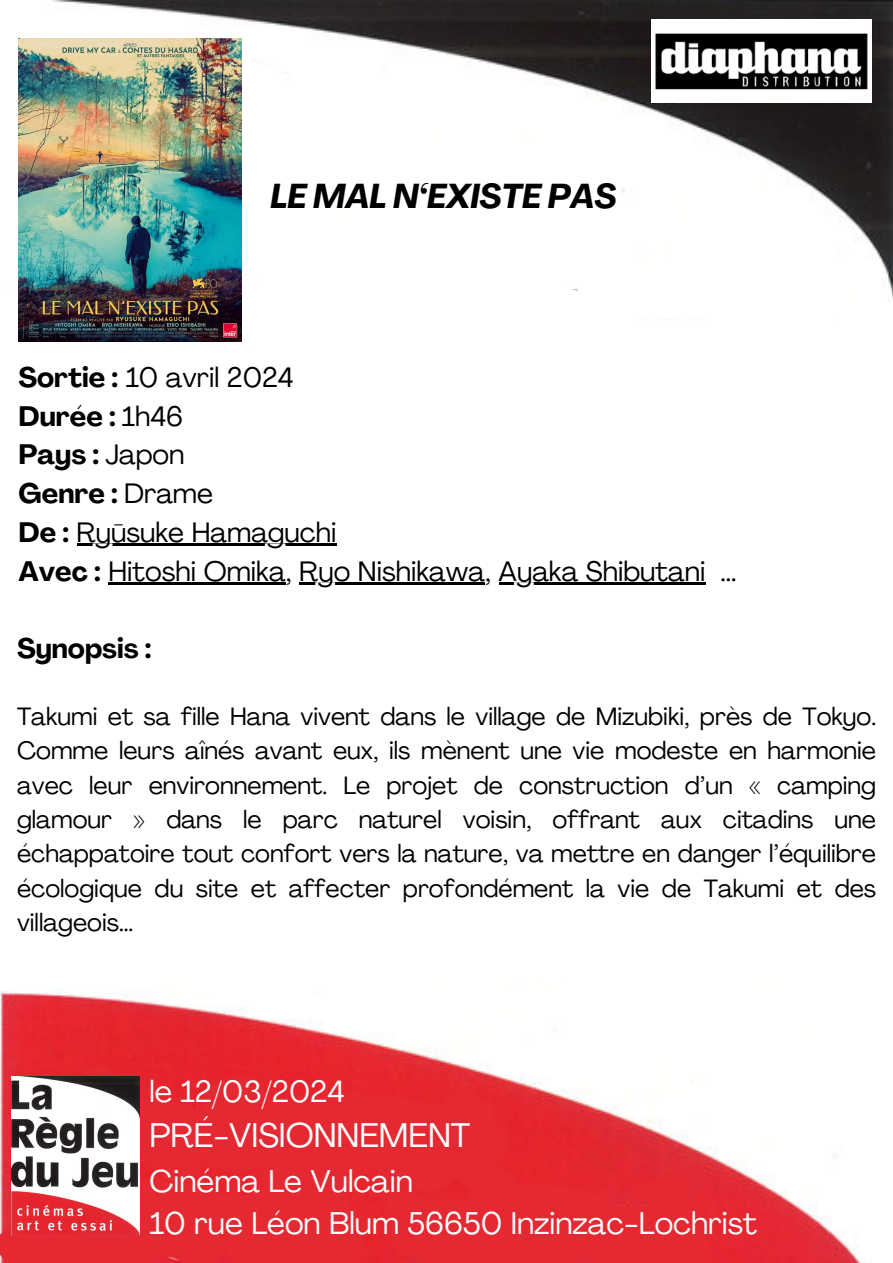
<style>
.page{position:relative;width:893px;height:1263px;background:#fff}
.page>*{position:absolute;margin:0;border:0;box-sizing:border-box;transform-origin:0 0}
.t1{font:italic 700 34.05px "Agrandir";color:#000}
.t2{font:33.75px "Agrandir";color:#fefefe}
.t3{font:30.97px/42.9px "Agrandir";color:#fefefe}
.t4{font:30.3px "Agrandir";color:#fefefe}
.t5{font:27.75px/38.8px "Agrandir";color:#000}
.t6{font:700 27.75px "Agrandir";color:#000}
.t7{font:24.75px/34.3px "Agrandir";color:#000;text-align:justify}
.s1{font-weight:700}
</style>
<div class="page">
<img style="left:18px;top:0;width:875px;height:299px">
<svg style="left:18px;top:164px;width:260px;height:178px"></svg>
<img style="left:0;top:990px;width:861px;height:273px">
<div style="left:201px;top:1075px;width:70px;height:94px;background:#e42932"></div>
<div style="left:385px;top:1173px;width:318px;height:90px;background:#e42932"></div>
<img style="left:12px;top:1076px;width:128px;height:159px">
<img style="left:19px;top:39px;width:223px;height:303px">
<img style="left:651px;top:19px;width:220px;height:84px">
<hr style="left:77px;top:544px;width:259px;height:2px;background:#000">
<hr style="left:108px;top:582px;width:178px;height:3px;background:#000">
<hr style="left:299px;top:582px;width:186px;height:3px;background:#000">
<hr style="left:498px;top:582px;width:207px;height:3px;background:#000">
<h1 class="t1" style="left:270px;top:175px;width:347px">LE MAL N‘EXISTE PAS</h1>
<p class="t5" style="left:19px;top:357px;width:719px"><span class="s1">Sortie :</span> 10 avril 2024<br><span class="s1">Durée :</span> 1h46<br><span class="s1">Pays :</span> Japon<br><span class="s1">Genre :</span> Drame<br><span class="s1">De :</span> Ryūsuke Hamaguchi<br><span class="s1">Avec :</span> Hitoshi Omika, Ryo Nishikawa, Ayaka Shibutani ...</p>
<p class="t6" style="left:17px;top:631px;width:136px">Synopsis :</p>
<p class="t7" style="left:17px;top:699px;width:860px">Takumi et sa fille Hana vivent dans le village de Mizubiki, près de Tokyo.<br>Comme leurs aînés avant eux, ils mènent une vie modeste en harmonie avec leur environnement. Le projet de construction d’un « camping glamour » dans le parc naturel voisin, offrant aux citadins une échappatoire tout confort vers la nature, va mettre en danger l’équilibre écologique du site et affecter profondément la vie de Takumi et des villageois...</p>
<p class="t4" style="left:149px;top:1072px;width:197px">le 12/03/2024</p>
<h2 class="t2" style="left:149px;top:1114px;width:322px">PRÉ-VISIONNEMENT</h2>
<p class="t3" style="left:149px;top:1159px;width:609px">Cinéma Le Vulcain<br>10 rue Léon Blum 56650 Inzinzac-Lochrist</p>
</div>
